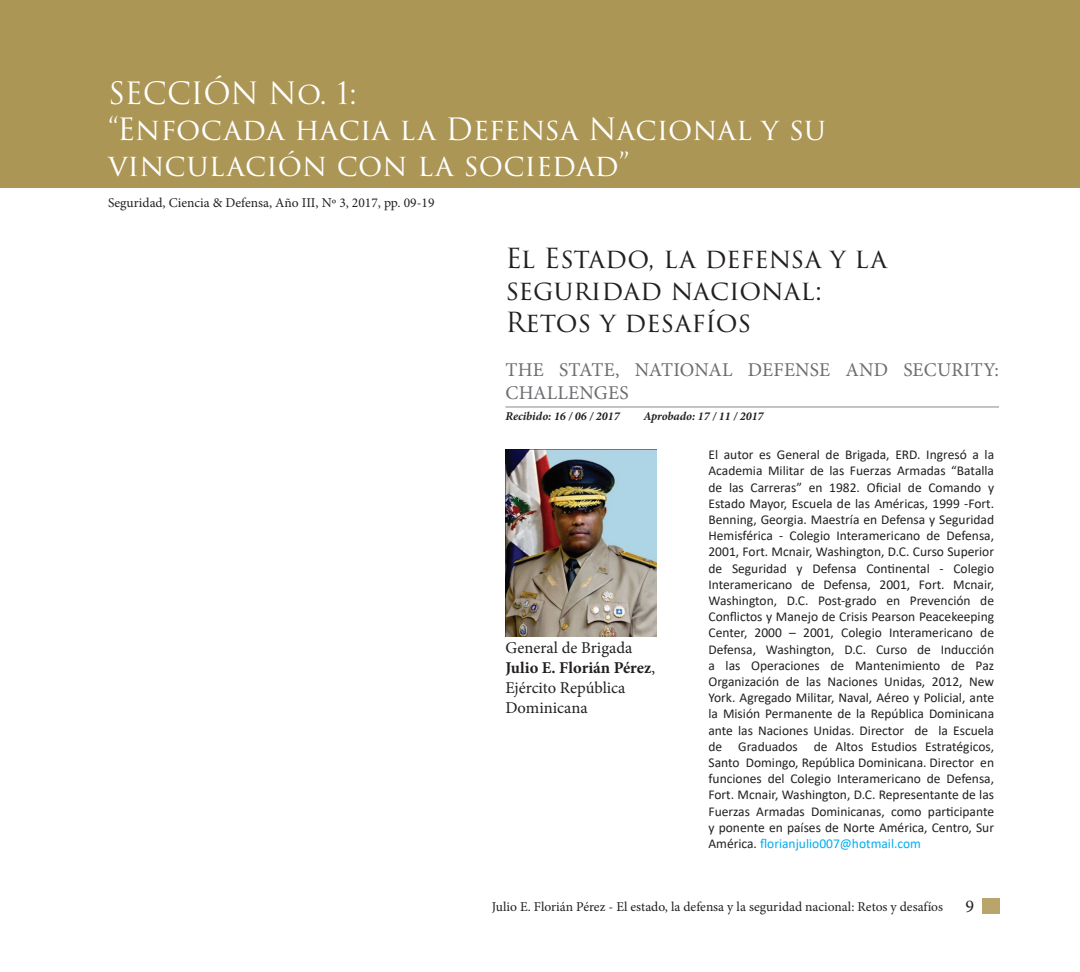
<style>
.page{position:relative;width:1080px;height:972px;background:#fff}
.page>*{position:absolute;margin:0;border:0;box-sizing:border-box;transform-origin:0 0}
.tema{font:30px/36px "Trajan Pro 3";color:#fff}
.tema-2{font:27px/32.4px "Trajan Pro 3";letter-spacing:-.005em;color:#231f20}
.temaIngles{font:19.5px/23.4px "Minion Pro";letter-spacing:.01em;color:#6c6d70}
.t1{font:18px "Minion Pro";color:#231f20}
.CUERPO{font:700 16.5px/19.8px "Minion Pro";color:#231f20}
.CUERPO-2{font:16.5px "Minion Pro";color:#231f20}
.pie_de_pagina{font:13.5px/16.2px "Calibri";color:#231f20;text-align:justify}
.t2{font:13.5px "Minion Pro";color:#231f20}
.CUERPO-3{font:italic 700 12px "Minion Pro";color:#231f20}
.s1{font-weight:400}
.s2{color:#00aeef}
</style>
<div class="page">
<div style="left:982px;top:898px;width:18px;height:16px;background:#b9a56b"></div>
<div style="left:0;top:0;width:1080px;height:188px;background:#ab9655"></div>
<hr style="left:505px;top:406px;width:494px;height:2px;background:#939598">
<img style="left:505px;top:449px;width:151px;height:188px">
<p class="tema" style="left:108px;top:76px;width:251px">SECCIÓN No. 1:</p>
<p class="tema" style="left:108px;top:112px;width:719px">“Enfocada hacia la Defensa Nacional y su vinculación con la sociedad”</p>
<p class="t2" style="left:108px;top:193px;width:328px">Seguridad, Ciencia &amp; Defensa, Año III, Nº 3, 2017, pp. 09-19</p>
<p class="tema-2" style="left:505px;top:243px;width:383px">El Estado, la defensa y la seguridad nacional:</p>
<p class="tema-2" style="left:505px;top:308px;width:247px">Retos y desafíos</p>
<p class="temaIngles" style="left:506px;top:358px;width:495px">THE STATE, NATIONAL DEFENSE AND SECURITY:<br>CHALLENGES</p>
<p class="CUERPO-3" style="left:505px;top:408px;width:116px">Recibido: 16 / 06 / 2017</p>
<p class="CUERPO-3" style="left:643px;top:408px;width:122px">Aprobado: 17 / 11 / 2017</p>
<p class="CUERPO-2" style="left:505px;top:637px;width:128px">General de Brigada</p>
<p class="CUERPO" style="left:505px;top:658px;width:151px">Julio E. Florián Pérez<span class="s1">,<br>Ejército República</span></p>
<p class="CUERPO-2" style="left:505px;top:697px;width:84px">Dominicana</p>
<p class="pie_de_pagina" style="left:708px;top:446px;width:287px">El autor es General de Brigada, ERD. Ingresó a la Academia Militar de las Fuerzas Armadas “Batalla de las Carreras” en 1982. Oficial de Comando y Estado Mayor, Escuela de las Américas, 1999 -Fort.<br>Benning, Georgia. Maestría en Defensa y Seguridad Hemisférica - Colegio Interamericano de Defensa, 2001, Fort. Mcnair, Washington, D.C. Curso Superior de Seguridad y Defensa Continental - Colegio Interamericano de Defensa, 2001, Fort. Mcnair, Washington, D.C. Post-grado en Prevención de Conflictos y Manejo de Crisis Pearson Peacekeeping Center, 2000 – 2001, Colegio Interamericano de Defensa, Washington, D.C. Curso de Inducción a las Operaciones de Mantenimiento de Paz Organización de las Naciones Unidas, 2012, New York. Agregado Militar, Naval, Aéreo y Policial, ante la Misión Permanente de la República Dominicana ante las Naciones Unidas. Director de la Escuela de Graduados de Altos Estudios Estratégicos, Santo Domingo, República Dominicana. Director en funciones del Colegio Interamericano de Defensa, Fort. Mcnair, Washington, D.C. Representante de las Fuerzas Armadas Dominicanas, como participante y ponente en países de Norte América, Centro, Sur América. <span class="s2">florianjulio007@hotmail.com</span></p>
<p class="t2" style="left:492px;top:897px;width:453px">Julio E. Florián Pérez - El estado, la defensa y la seguridad nacional: Retos y desafíos</p>
<p class="t1" style="left:965px;top:894px;width:10px">9</p>
</div>
